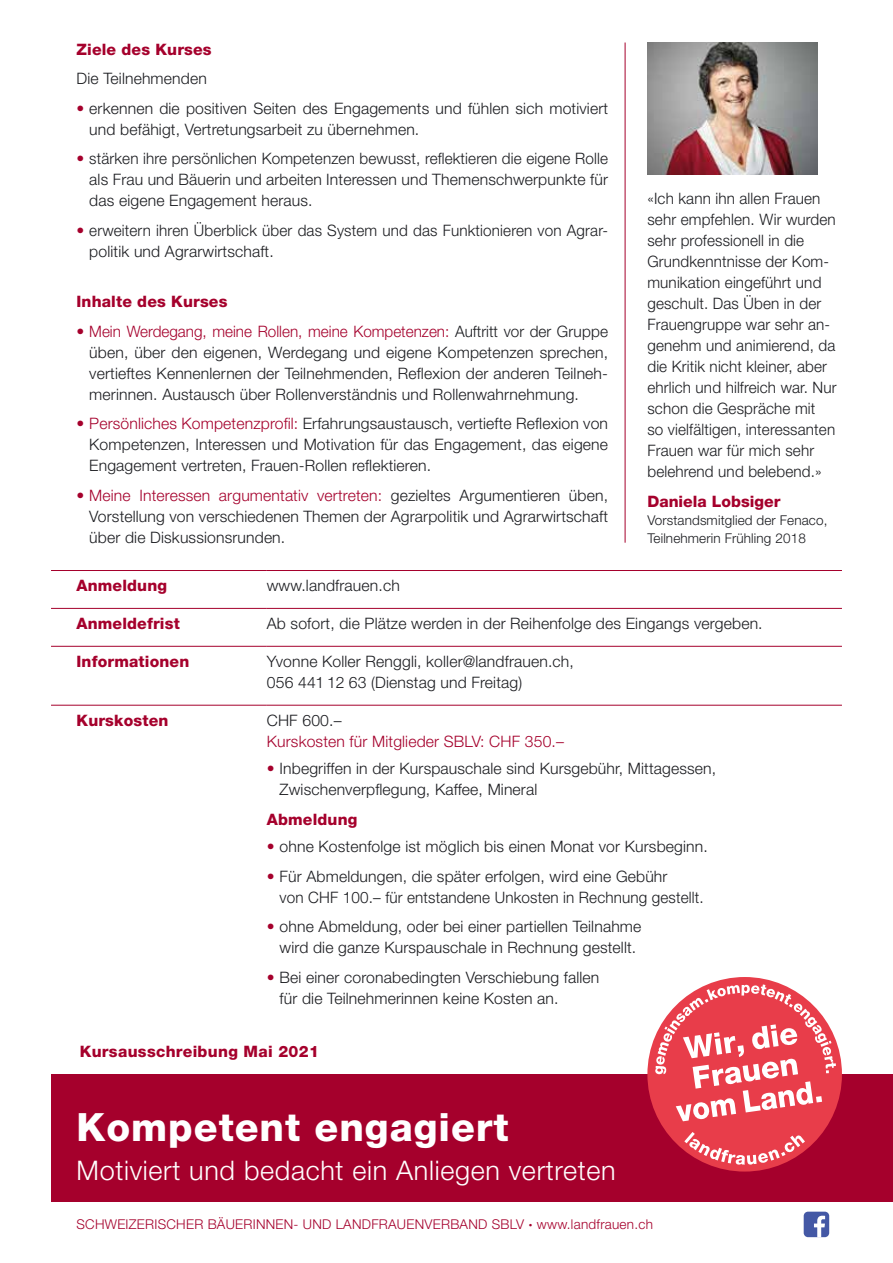
<style>
.page{position:relative;width:893px;height:1263px;background:#fff}
.page>*{position:absolute;margin:0;border:0;box-sizing:border-box;transform-origin:0 0}
.t1{font:800 39px "Helvetica Neue";letter-spacing:.025em;color:#fff}
.t2{font:300 27px "Helvetica Neue";letter-spacing:.025em;color:#fff}
.t3{font:300 15.75px/21px "Helvetica Neue";letter-spacing:.01em;color:#1b1c20}
.t4{font:800 15.75px "Helvetica Neue";letter-spacing:.01em;color:#a5002c}
.t5{font:300 15.75px "Helvetica Neue";letter-spacing:.01em;color:#a5002c}
.t6{font:300 13.5px "Helvetica Neue";letter-spacing:.02em;color:#a5002c}
.t7{font:300 13.5px/18px "Helvetica Neue";letter-spacing:.01em;color:#1b1c20}
.s1{color:#a5002c}
.s2{font-weight:800}
</style>
<div class="page">
<div style="left:804px;top:1212px;width:25px;height:25px;background:#4458a5;border-radius:4px"></div>
<svg style="left:814px;top:1216px;width:11px;height:21px"></svg>
<hr style="left:51px;top:570px;width:216px;height:1px;background:#a5002c">
<hr style="left:267px;top:570px;width:575px;height:1px;background:#a5002c">
<hr style="left:51px;top:608px;width:216px;height:1px;background:#a5002c">
<hr style="left:267px;top:608px;width:575px;height:1px;background:#a5002c">
<hr style="left:51px;top:646px;width:216px;height:1px;background:#a5002c">
<hr style="left:267px;top:646px;width:575px;height:1px;background:#a5002c">
<hr style="left:51px;top:705px;width:216px;height:1px;background:#a5002c">
<hr style="left:267px;top:705px;width:575px;height:1px;background:#a5002c">
<hr style="left:625px;top:43px;width:1px;height:500px;background:#a5002c">
<div style="left:51px;top:1074px;width:842px;height:127px;background:#a5002c"></div>
<div style="left:647px;top:977px;width:195px;height:194px;background:#e83d4a;border-radius:50%"></div>
<svg style="left:684px;top:1132px;width:121px;height:33px"></svg>
<svg style="left:655px;top:984px;width:181px;height:137px"></svg>
<img style="left:647px;top:43px;width:170px;height:131px">
<p class="t4" style="left:77px;top:40px;width:137px">Ziele des Kurses</p>
<p class="t3" style="left:77px;top:68px;width:132px">Die Teilnehmenden</p>
<p class="t3" style="left:89px;top:97px;width:520px;text-indent:-13px"><span class="s1">•</span> erkennen die positiven Seiten des Engagements und fühlen sich motiviert und befähigt, Vertretungsarbeit zu übernehmen.</p>
<p class="t3" style="left:89px;top:148px;width:520px;text-align:justify;text-indent:-13px"><span class="s1">•</span> stärken ihre persönlichen Kompetenzen bewusst, reflektieren die eigene Rolle als Frau und Bäuerin und arbeiten Interessen und Themenschwerpunkte für das eigene Engagement heraus.</p>
<p class="t3" style="left:89px;top:219px;width:520px;text-indent:-13px"><span class="s1">•</span> erweitern ihren Überblick über das System und das Funktionieren von Agrar&shy;politik und Agrarwirtschaft.</p>
<p class="t4" style="left:77px;top:292px;width:152px">Inhalte des Kurses</p>
<p class="t3" style="left:89px;top:320px;width:520px;text-align:justify;text-indent:-13px"><span class="s1">• Mein Werdegang, meine Rollen, meine Kompetenzen:</span> Auftritt vor der Gruppe üben, über den eigenen, Werdegang und eigene Kompetenzen sprechen, vertieftes Kennenlernen der Teilnehmenden, Reflexion der anderen Teilneh&shy;merinnen. Austausch über Rollenverständnis und Rollenwahrnehmung.</p>
<p class="t3" style="left:89px;top:413px;width:520px;text-align:justify;text-indent:-13px"><span class="s1">• Persönliches Kompetenzprofil:</span> Erfahrungsaustausch, vertiefte Reflexion von Kompetenzen, Interessen und Motivation für das Engagement, das eigene Engagement vertreten, Frauen-Rollen reflektieren.</p>
<p class="t3" style="left:89px;top:484px;width:520px;text-align:justify;text-indent:-13px"><span class="s1">• Meine Interessen argumentativ vertreten:</span> gezieltes Argumentieren üben, Vorstellung von verschiedenen Themen der Agrarpolitik und Agrarwirtschaft über die Diskussionsrunden.</p>
<p class="t3" style="left:647px;top:188px;width:191px">«Ich kann ihn allen Frauen sehr empfehlen. Wir wurden sehr professionell in die<br>Grundkenntnisse der Kom&shy;munikation eingeführt und geschult. Das Üben in der<br>Frauengruppe war sehr an&shy;genehm und animierend, da die Kritik nicht kleiner, aber ehrlich und hilfreich war. Nur schon die Gespräche mit<br>so vielfältigen, interessanten<br>Frauen war für mich sehr belehrend und belebend.»</p>
<p class="t4" style="left:647px;top:492px;width:135px">Daniela Lobsiger</p>
<p class="t7" style="left:647px;top:511px;width:182px">Vorstandsmitglied der Fenaco,<br>Teilnehmerin Frühling 2018</p>
<p class="t4" style="left:77px;top:576px;width:92px">Anmeldung</p>
<p class="t3" style="left:267px;top:575px;width:134px">www.landfrauen.ch</p>
<p class="t4" style="left:77px;top:614px;width:105px">Anmeldefrist</p>
<p class="t3" style="left:267px;top:613px;width:497px">Ab sofort, die Plätze werden in der Reihenfolge des Eingangs vergeben.</p>
<p class="t4" style="left:77px;top:652px;width:114px">Informationen</p>
<p class="t3" style="left:267px;top:651px;width:309px">Yvonne Koller Renggli, koller@landfrauen.ch,<br>056 441 12 63 (Dienstag und Freitag)</p>
<p class="t4" style="left:77px;top:711px;width:93px">Kurskosten</p>
<p class="t3" style="left:267px;top:710px;width:76px">CHF 600.–</p>
<p class="t5" style="left:267px;top:732px;width:299px">Kurskosten für Mitglieder SBLV: CHF 350.–</p>
<p class="t3" style="left:280px;top:758px;width:438px;text-indent:-13px"><span class="s1">•</span> Inbegriffen in der Kurspauschale sind Kursgebühr, Mittagessen,<br>Zwischenverpflegung, Kaffee, Mineral</p>
<p class="t4" style="left:267px;top:810px;width:92px">Abmeldung</p>
<p class="t3" style="left:267px;top:836px;width:442px"><span class="s1">•</span> ohne Kostenfolge ist möglich bis einen Monat vor Kursbeginn.</p>
<p class="t3" style="left:280px;top:865px;width:426px;text-indent:-13px"><span class="s1">•</span> Für Abmeldungen, die später erfolgen, wird eine Gebühr<br>von CHF 100.– für entstandene Unkosten in Rechnung gestellt.</p>
<p class="t3" style="left:267px;top:916px;width:376px;text-align:center"><span class="s1">•</span> ohne Abmeldung, oder bei einer partiellen Teilnahme wird die ganze Kurspauschale in Rechnung gestellt.</p>
<p class="t3" style="left:280px;top:966px;width:321px;text-indent:-13px"><span class="s1">•</span> Bei einer coronabedingten Verschiebung fallen für die Teilnehmerinnen keine Kosten an.</p>
<p class="t4" style="left:80px;top:1041px;width:241px">Kursausschreibung Mai 2021</p>
<h1 class="t1" style="left:77px;top:1104px;width:434px">Kompetent engagiert</h1>
<h2 class="t2" style="left:77px;top:1154px;width:541px">Motiviert und bedacht ein Anliegen vertreten</h2>
<p class="t6" style="left:77px;top:1215px;width:578px">SCHWEIZERISCHER BÄUERINNEN- UND LANDFRAUENVERBAND SBLV <span class="s2">·</span> www.landfrauen.ch</p>
</div>
